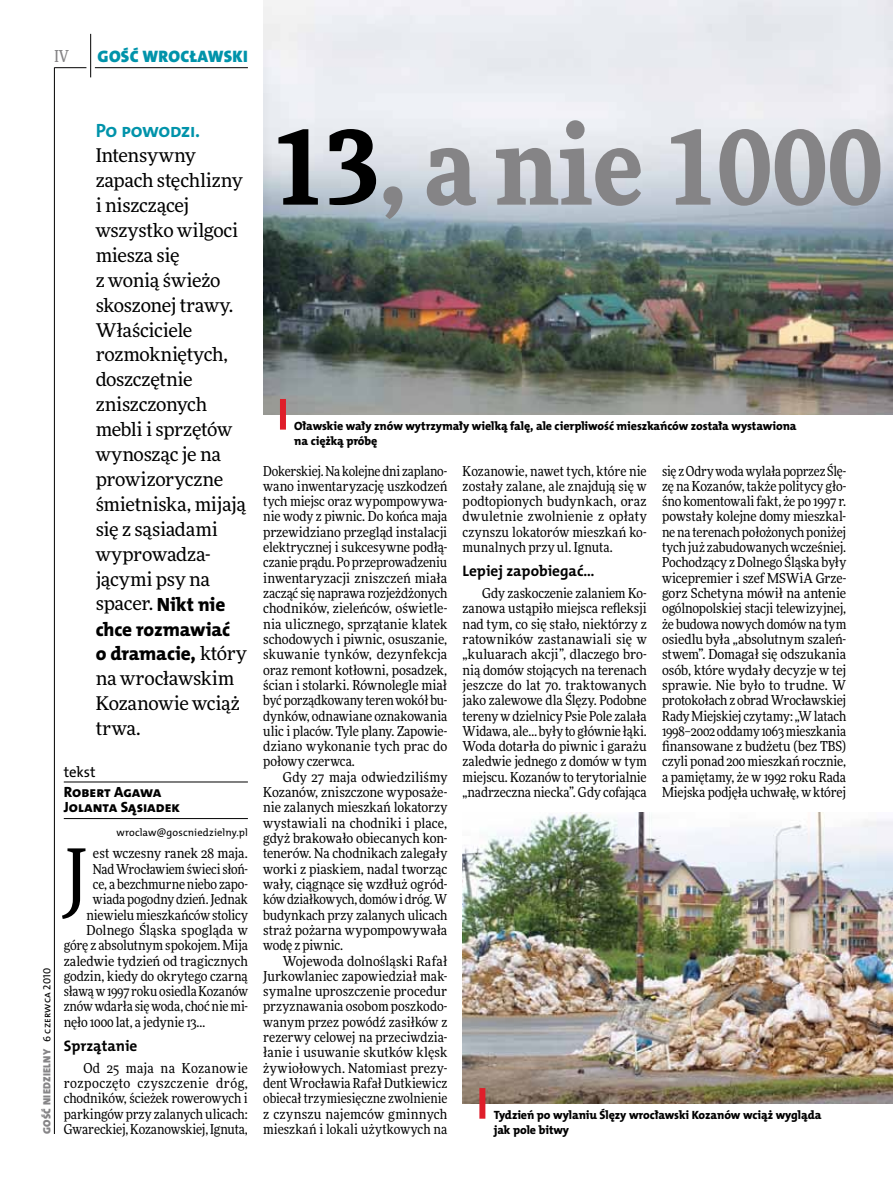
<style>
.page{position:relative;width:893px;height:1191px;background:#fff}
.page>*{position:absolute;margin:0;border:0;box-sizing:border-box;transform-origin:0 0}
.t1{font:900 108px "Freeday Narrow";color:#858486}
.t2{font:76.95px "Freeday Narrow News";color:#000}
.t3{font:19.35px/24.9px "The Mix HP8 Ex Bld";letter-spacing:-.01em;color:#000}
.t4{font:19.35px "The Mix HP7 Bld";letter-spacing:-.025em;color:#0093aa}
.t5{font:18.9px/24.9px "Freeday News";letter-spacing:-.015em;color:#000}
.t6{font:16.65px "The Mix HP9 Blk";letter-spacing:.02em;color:#0093aa}
.t7{font:500 16.5px "Freeday Narrow";color:#858486;scale:.9 1}
.t8{font:15.3px "The Mix HP7 Bld";color:#000}
.t9{font:14.85px/15.3px "The Mix HP8 Ex Bld";color:#000}
.t10{font:14.85px "The Mix HP5 Plain";color:#000}
.t11{font:13.65px/15.3px "Freeday Narrow News";letter-spacing:-.005em;color:#000;text-align:justify}
.t12{font:12px/15.3px "The Mix HP8 Ex Bld";letter-spacing:-.005em;color:#000}
.t13{font:10.5px "The Mix HP9 Blk";letter-spacing:.025em;color:#858486}
.t14{font:10.5px "The Mix HP5 Plain";letter-spacing:.005em;color:#000}
.s1{font-family:"The Mix HP8 Ex Bld";font-size:19.35px}
.s2{font-family:"Freeday News";font-size:18.9px}
.s3{font-family:"The Mix HP5 Plain";color:#000}
.s4{color:#000}
</style>
<div class="page">
<hr style="left:54px;top:67px;width:1px;height:1067px;background:#000">
<hr style="left:90px;top:34px;width:1px;height:43px;background:#000">
<hr style="left:54px;top:67px;width:32px;height:1px;background:#000">
<hr style="left:95px;top:67px;width:153px;height:1px;background:#000">
<img style="left:263px;top:0;width:630px;height:414px">
<img style="left:463px;top:812px;width:430px;height:291px">
<div style="left:280px;top:399px;width:6px;height:30px;background:#df1e2a"></div>
<div style="left:479px;top:1088px;width:6px;height:30px;background:#df1e2a"></div>
<hr style="left:64px;top:781px;width:184px;height:1px;background:#000">
<hr style="left:64px;top:818px;width:184px;height:1px;background:#000">
<p class="t7" style="left:54px;top:46px;width:17px">IV</p>
<p class="t6" style="left:98px;top:46px;width:152px">GOŚĆ WROCŁAWSKI</p>
<h3 class="t4" style="left:96px;top:118px;width:106px">Po powodzi.</h3>
<p class="t5" style="left:96px;top:143px;width:152px">Intensywny zapach stęchlizny i niszczącej wszystko wilgoci miesza się<br>z wonią świeżo skoszonej trawy.<br>Właściciele rozmokniętych, doszczętnie zniszczonych mebli i sprzętów wynosząc je na prowizoryczne śmietniska, mijają się z sąsiadami wyprowadza&shy;jącymi psy na spacer. <span class="s1">Nikt nie</span></p>
<h3 class="t3" style="left:96px;top:616px;width:152px">chce rozmawiać<br>o dramacie, <span class="s2">który</span></h3>
<h3 class="t5" style="left:96px;top:666px;width:146px">na wrocławskim<br>Kozanowie wciąż trwa.</h3>
<p class="t13" style="left:40px;top:1134px;width:167px;rotate:-90deg">GOŚĆ NIEDZIELNY <span class="s3">6 czerwca 2010</span></p>
<p class="t10" style="left:64px;top:762px;width:33px">tekst</p>
<p class="t9" style="left:64px;top:784px;width:118px">Robert Agawa<br>Jolanta Sąsiadek</p>
<p class="t14" style="left:116px;top:826px;width:133px">wroclaw@goscniedzielny.pl</p>
<h2 class="t2" style="left:64px;top:829px;width:26px">J</h2>
<p class="t11" style="left:93px;top:845px;width:156px">est wczesny ranek 28 maja.</p>
<p class="t11" style="left:93px;top:861px;width:157px">Nad Wrocławiem świeci słoń-</p>
<p class="t11" style="left:93px;top:876px;width:157px">ce, a bezchmurne niebo zapo-</p>
<p class="t11" style="left:93px;top:891px;width:157px">wiada pogodny dzień. Jednak</p>
<p class="t11" style="left:86px;top:907px;width:163px">niewielu mieszkańców stolicy</p>
<p class="t11" style="left:86px;top:922px;width:163px">Dolnego Śląska spogląda w</p>
<p class="t11" style="left:64px;top:937px;width:186px">górę z absolutnym spokojem. Mija</p>
<p class="t11" style="left:64px;top:953px;width:186px">zaledwie tydzień od tragicznych</p>
<p class="t11" style="left:64px;top:968px;width:186px">godzin, kiedy do okrytego czarną</p>
<p class="t11" style="left:64px;top:983px;width:186px">sławą w 1997 roku osiedla Kozanów</p>
<p class="t11" style="left:64px;top:998px;width:186px">znów wdarła się woda, choć nie mi-</p>
<p class="t11" style="left:64px;top:1014px;width:143px">nęło 1000 lat, a jedynie 13…</p>
<p class="t8" style="left:64px;top:1036px;width:75px">Sprzątanie</p>
<p class="t11" style="left:64px;top:1060px;width:186px;text-indent:20px">Od 25 maja na Kozanowie rozpoczęto czyszczenie dróg, chodników, ścieżek rowerowych i parkingów przy zalanych ulicach:<br>Gwareckiej, Kozanowskiej, Ignuta,</p>
<h1 class="t1" style="left:269px;top:95px;width:615px"><span class="s4">13</span>, a nie 1000</h1>
<p class="t12" style="left:294px;top:418px;width:504px">Oławskie wały znów wytrzymały wielką falę, ale cierpliwość mieszkańców została wystawiona na ciężką próbę</p>
<p class="t11" style="left:263px;top:463px;width:186px">Dokerskiej. Na kolejne dni zaplano&shy;wano inwentaryzację uszkodzeń tych miejsc oraz wypompowywa&shy;nie wody z piwnic. Do końca maja przewidziano przegląd instalacji elektrycznej i sukcesywne podłą&shy;czanie prądu. Po przeprowadzeniu inwentaryzacji zniszczeń miała zacząć się naprawa rozjeżdżonych chodników, zieleńców, oświetle&shy;nia ulicznego, sprzątanie klatek schodowych i piwnic, osuszanie, skuwanie tynków, dezynfekcja oraz remont kotłowni, posadzek, ścian i stolarki. Równolegle miał być porządkowany teren wokół bu&shy;dynków, odnawiane oznakowania ulic i placów. Tyle plany. Zapowie&shy;dziano wykonanie tych prac do połowy czerwca.</p>
<p class="t11" style="left:263px;top:769px;width:186px;text-indent:20px">Gdy 27 maja odwiedziliśmy Kozanów, zniszczone wyposaże&shy;nie zalanych mieszkań lokatorzy wystawiali na chodniki i place, gdyż brakowało obiecanych kon&shy;tenerów. Na chodnikach zalegały worki z piaskiem, nadal tworząc wały, ciągnące się wzdłuż ogród&shy;ków działkowych, domów i dróg. W budynkach przy zalanych ulicach straż pożarna wypompowywała wodę z piwnic.</p>
<p class="t11" style="left:263px;top:953px;width:186px;text-indent:20px">Wojewoda dolnośląski Rafał Jurkowlaniec zapowiedział mak&shy;symalne uproszczenie procedur przyznawania osobom poszkodo&shy;wanym przez powódź zasiłków z rezerwy celowej na przeciwdzia&shy;łanie i usuwanie skutków klęsk żywiołowych. Natomiast prezy&shy;dent Wrocławia Rafał Dutkiewicz obiecał trzymiesięczne zwolnienie z czynszu najemców gminnych mieszkań i lokali użytkowych na</p>
<p class="t11" style="left:463px;top:463px;width:186px">Kozanowie, nawet tych, które nie zostały zalane, ale znajdują się w podtopionych budynkach, oraz dwuletnie zwolnienie z opłaty czynszu lokatorów mieszkań ko&shy;munalnych przy ul. Ignuta.</p>
<p class="t8" style="left:463px;top:561px;width:133px">Lepiej zapobiegać...</p>
<p class="t11" style="left:463px;top:585px;width:186px;text-indent:20px">Gdy zaskoczenie zalaniem Ko&shy;zanowa ustąpiło miejsca refleksji nad tym, co się stało, niektórzy z ratowników zastanawiali się w „kuluarach akcji”, dlaczego bro&shy;nią domów stojących na terenach jeszcze do lat 70. traktowanych jako zalewowe dla Ślęzy. Podobne tereny w dzielnicy Psie Pole zalała Widawa, ale… były to głównie łąki.<br>Woda dotarła do piwnic i garażu zaledwie jednego z domów w tym miejscu. Kozanów to terytorialnie „nadrzeczna niecka”. Gdy cofająca</p>
<p class="t11" style="left:662px;top:463px;width:186px">się z Odry woda wylała poprzez Ślę&shy;zę na Kozanów, także politycy gło&shy;śno komentowali fakt, że po 1997 r. powstały kolejne domy mieszkal&shy;ne na terenach położonych poniżej tych już zabudowanych wcześniej.<br>Pochodzący z Dolnego Śląska były wicepremier i szef MSWiA Grze&shy;gorz Schetyna mówił na antenie ogólnopolskiej stacji telewizyjnej, że budowa nowych domów na tym osiedlu była „absolutnym szaleń&shy;stwem”. Domagał się odszukania osób, które wydały decyzje w tej sprawie. Nie było to trudne. W protokołach z obrad Wrocławskiej Rady Miejskiej czytamy: „W latach 1998–2002 oddamy 1063 mieszkania finansowane z budżetu (bez TBS) czyli ponad 200 mieszkań rocznie, a pamiętamy, że w 1992 roku Rada Miejska podjęła uchwałę, w której</p>
<p class="t12" style="left:494px;top:1107px;width:329px">Tydzień po wylaniu Ślęzy wrocławski Kozanów wciąż wygląda jak pole bitwy</p>
</div>
